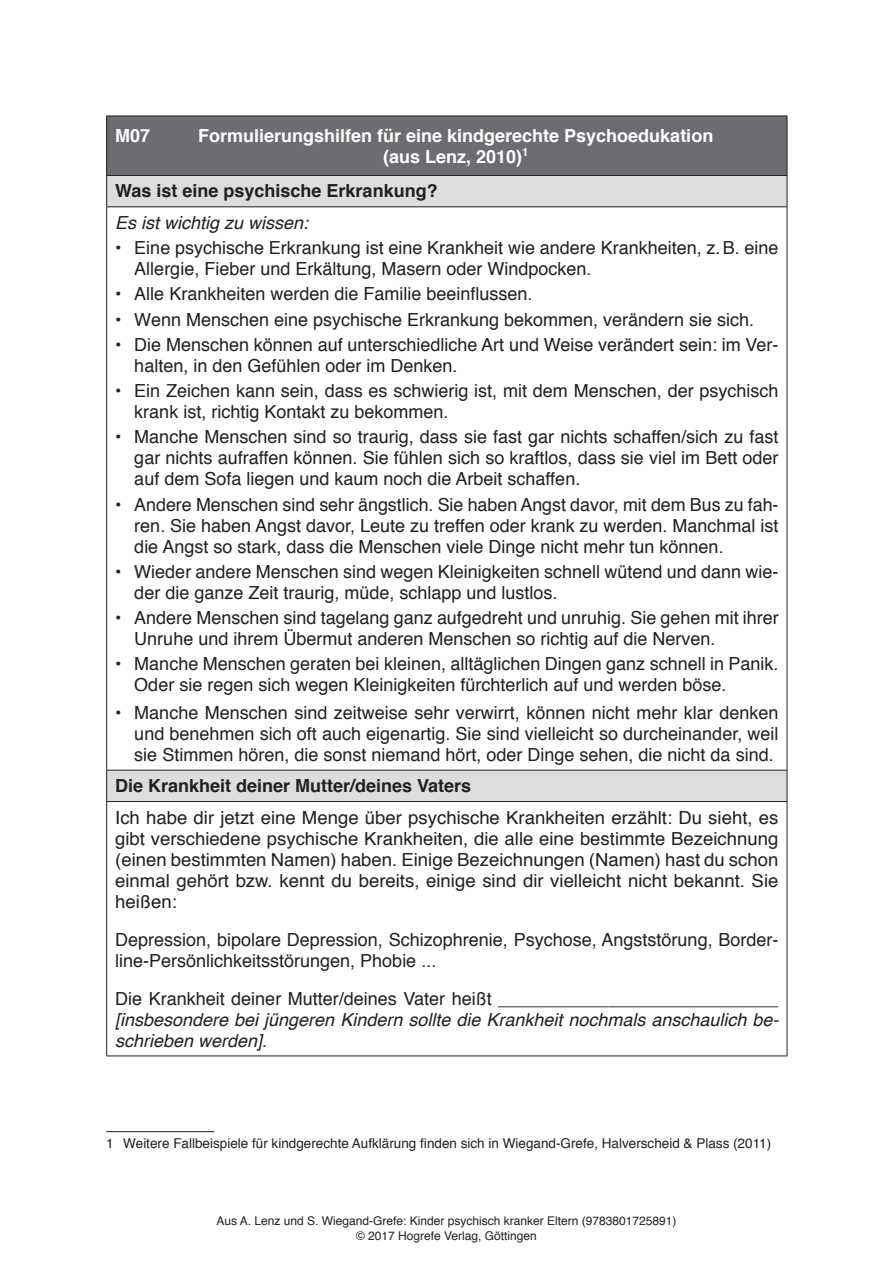
<style>
.page{position:relative;width:893px;height:1263px;background:#fff}
.page>*{position:absolute;margin:0;border:0;box-sizing:border-box;transform-origin:0 0}
.t1{font:18px/21px "Helvetica";color:#231f20}
.t2{font:italic 18px/21px "Helvetica";color:#231f20}
.t3{font:700 18px/21px "Helvetica";color:#fff;text-align:center}
.t4{font:700 18px "Helvetica";color:#231f20}
.t5{font:13.5px "Helvetica";color:#231f20}
.t6{font:12px/15px "Helvetica";color:#231f20;text-align:center}
.s1{font-style:normal}
</style>
<div class="page">
<div style="left:107px;top:116px;width:680px;height:59px;background:#6c6d70"></div>
<svg style="left:107px;top:176px;width:680px;height:625px"></svg>
<hr style="left:106px;top:116px;width:681px;height:1px;background:#231f20">
<hr style="left:106px;top:116px;width:1px;height:59px;background:#231f20">
<hr style="left:787px;top:116px;width:1px;height:59px;background:#231f20">
<hr style="left:106px;top:175px;width:681px;height:1px;background:#231f20">
<hr style="left:106px;top:176px;width:1px;height:30px;background:#231f20">
<hr style="left:787px;top:176px;width:1px;height:30px;background:#231f20">
<hr style="left:106px;top:206px;width:681px;height:1px;background:#231f20">
<hr style="left:106px;top:207px;width:1px;height:563px;background:#231f20">
<hr style="left:787px;top:207px;width:1px;height:563px;background:#231f20">
<hr style="left:106px;top:770px;width:681px;height:1px;background:#231f20">
<hr style="left:106px;top:770px;width:1px;height:31px;background:#231f20">
<hr style="left:787px;top:770px;width:1px;height:31px;background:#231f20">
<hr style="left:106px;top:801px;width:681px;height:1px;background:#231f20">
<hr style="left:106px;top:802px;width:1px;height:253px;background:#231f20">
<hr style="left:787px;top:802px;width:1px;height:253px;background:#231f20">
<hr style="left:106px;top:1055px;width:681px;height:1px;background:#231f20">
<hr style="left:106px;top:1131px;width:108px;height:1px;background:#231f20">
<p class="t3" style="left:115px;top:125px;width:37px">M07</p>
<p class="t3" style="left:198px;top:125px;width:517px">Formulierungshilfen für eine kindgerechte Psychoedukation (aus Lenz, 2010)<sup>1</sup></p>
<p class="t4" style="left:115px;top:177px;width:324px">Was ist eine psychische Erkrankung?</p>
<p class="t2" style="left:115px;top:212px;width:195px">Es ist wichtig zu wissen:</p>
<p class="t1" style="left:134px;top:238px;width:646px;text-indent:-19px">• Eine psychische Erkrankung ist eine Krankheit wie andere Krankheiten, z.B. eine<br>Allergie, Fieber und Erkältung, Masern oder Windpocken.</p>
<p class="t1" style="left:115px;top:284px;width:419px">• Alle Krankheiten werden die Familie beeinflussen.</p>
<p class="t1" style="left:115px;top:309px;width:641px">• Wenn Menschen eine psychische Erkrankung bekommen, verändern sie sich.</p>
<p class="t1" style="left:134px;top:335px;width:646px;text-indent:-19px">• Die Menschen können auf unterschiedliche Art und Weise verändert sein: im Ver&shy;halten, in den Gefühlen oder im Denken.</p>
<p class="t1" style="left:134px;top:381px;width:646px;text-indent:-19px">• Ein Zeichen kann sein, dass es schwierig ist, mit dem Menschen, der psychisch krank ist, richtig Kontakt zu bekommen.</p>
<p class="t1" style="left:134px;top:427px;width:646px;text-align:justify;text-indent:-19px">• Manche Menschen sind so traurig, dass sie fast gar nichts schaffen/sich zu fast gar nichts aufraffen können. Sie fühlen sich so kraftlos, dass sie viel im Bett oder auf dem Sofa liegen und kaum noch die Arbeit schaffen.</p>
<p class="t1" style="left:134px;top:494px;width:646px;text-align:justify;text-indent:-19px">• Andere Menschen sind sehr ängstlich. Sie haben Angst davor, mit dem Bus zu fah&shy;ren. Sie haben Angst davor, Leute zu treffen oder krank zu werden. Manchmal ist die Angst so stark, dass die Menschen viele Dinge nicht mehr tun können.</p>
<p class="t1" style="left:134px;top:562px;width:646px;text-indent:-19px">• Wieder andere Menschen sind wegen Kleinigkeiten schnell wütend und dann wie&shy;der die ganze Zeit traurig, müde, schlapp und lustlos.</p>
<p class="t1" style="left:134px;top:608px;width:646px;text-indent:-19px">• Andere Menschen sind tagelang ganz aufgedreht und unruhig. Sie gehen mit ihrer<br>Unruhe und ihrem Übermut anderen Menschen so richtig auf die Nerven.</p>
<p class="t1" style="left:134px;top:654px;width:646px;text-indent:-19px">• Manche Menschen geraten bei kleinen, alltäglichen Dingen ganz schnell in Panik.<br>Oder sie regen sich wegen Kleinigkeiten fürchterlich auf und werden böse.</p>
<p class="t1" style="left:134px;top:702px;width:646px;text-align:justify;text-indent:-19px">• Manche Menschen sind zeitweise sehr verwirrt, können nicht mehr klar denken und benehmen sich oft auch eigenartig. Sie sind vielleicht so durcheinander, weil sie Stimmen hören, die sonst niemand hört, oder Dinge sehen, die nicht da sind.</p>
<p class="t4" style="left:115px;top:771px;width:358px">Die Krankheit deiner Mutter/deines Vaters</p>
<p class="t1" style="left:115px;top:807px;width:665px;text-align:justify">Ich habe dir jetzt eine Menge über psychische Krankheiten erzählt: Du sieht, es gibt verschiedene psychische Krankheiten, die alle eine bestimmte Bezeichnung (einen bestimmten Namen) haben. Einige Bezeichnungen (Namen) hast du schon einmal gehört bzw. kennt du bereits, einige sind dir vielleicht nicht bekannt. Sie heißen:</p>
<p class="t1" style="left:115px;top:929px;width:665px">Depression, bipolare Depression, Schizophrenie, Psychose, Angststörung, Border&shy;line-Persönlichkeitsstörungen, Phobie ...</p>
<p class="t1" style="left:115px;top:988px;width:665px">Die Krankheit deiner Mutter/deines Vater heißt ____________________________</p>
<p class="t2" style="left:115px;top:1009px;width:665px">[insbesondere bei jüngeren Kindern sollte die Krankheit nochmals anschaulich be&shy;schrieben werden]<span class="s1">.</span></p>
<p class="t5" style="left:106px;top:1133px;width:666px">1 Weitere Fallbeispiele für kindgerechte Aufklärung finden sich in Wiegand-Grefe, Halverscheid &amp; Plass (2011)</p>
<p class="t6" style="left:216px;top:1214px;width:462px">Aus A. Lenz und S. Wiegand-Grefe: Kinder psychisch kranker Eltern (9783801725891) © 2017 Hogrefe Verlag, Göttingen</p>
</div>
